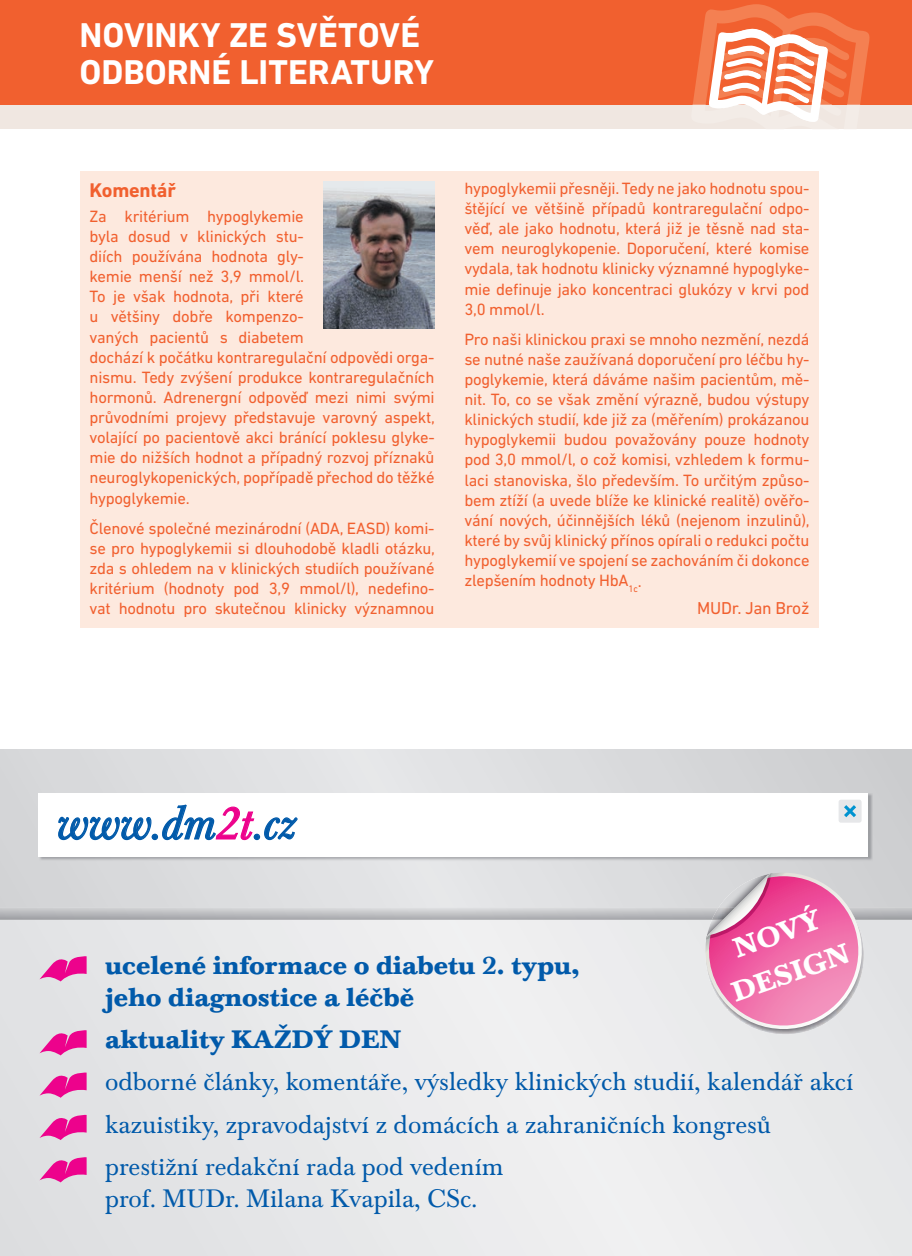
<style>
.page{position:relative;width:912px;height:1256px;background:#fff}
.page>*{position:absolute;margin:0;border:0;box-sizing:border-box;transform-origin:0 0}
.t1{font:italic 47.6px "Baskerville TOT";color:#015aaa}
.t2{font:700 35px/36.8px "DIN Next LT Pro";color:#fff}
.t3{font:700 29.05px/40.9px "Baskerville TOT";color:#fff;text-align:center}
.t4{font:26.43px/42.4px "Baskerville TOT";color:#015aaa}
.t5{font:700 26.43px/31.7px "Baskerville TOT";color:#015aaa}
.t6{font:700 20.12px "DIN Next LT Pro";letter-spacing:-.01em;color:#f1602f}
.t7{font:17.5px "DIN Next LT Pro";letter-spacing:-.015em;color:#f1602f}
.t8{font:16.62px/20.1px "DIN Next LT Pro";letter-spacing:-.015em;color:#f1602f;text-align:justify}
.s1{color:#ed028c}
</style>
<div class="page">
<div style="left:0;top:0;width:911px;height:129px;background:#f0e7e1"></div>
<div style="left:0;top:0;width:911px;height:104px;background:#f1602f"></div>
<svg style="left:689px;top:4px;width:183px;height:118px"></svg>
<div style="left:80px;top:171px;width:738px;height:457px;background:#fde9de"></div>
<img style="left:323px;top:181px;width:111px;height:147px">
<svg style="left:0;top:749px;width:911px;height:158px;background:#dadbdd"></svg>
<div style="left:0;top:920px;width:911px;height:335px;background:#e9eaeb"></div>
<svg style="left:702px;top:872px;width:167px;height:164px;background:#e594ba"></svg>
<svg style="left:39px;top:955px;width:48px;height:26px"></svg>
<svg style="left:39px;top:1029px;width:48px;height:26px"></svg>
<svg style="left:39px;top:1071px;width:48px;height:26px"></svg>
<svg style="left:39px;top:1113px;width:48px;height:27px"></svg>
<svg style="left:39px;top:1155px;width:48px;height:27px"></svg>
<img style="left:39px;top:793px;width:833px;height:68px">
<div style="left:39px;top:793px;width:828px;height:63px;background:#fff"></div>
<svg style="left:58px;top:816px;width:94px;height:24px"></svg>
<div style="left:152px;top:833px;width:6px;height:7px;border:1px solid #015aaa;border-radius:50%"></div>
<svg style="left:162px;top:804px;width:93px;height:36px"></svg>
<div style="left:253px;top:833px;width:7px;height:7px;border:1px solid #015aaa;border-radius:50%"></div>
<svg style="left:264px;top:817px;width:34px;height:23px"></svg>
<div style="left:838px;top:799px;width:23px;height:23px;background:#e6e7e9;border-radius:2px"></div>
<svg style="left:844px;top:805px;width:11px;height:12px"></svg>
<h2 class="t2" style="left:80px;top:20px;width:356px">NOVINKY ZE SVĚTOVÉ<br>ODBORNÉ LITERATURY</h2>
<p class="t6" style="left:89px;top:183px;width:88px">Komentář</p>
<p class="t8" style="left:89px;top:207px;width:347px;text-align:left">Za kritérium hypoglykemie<br>byla dosud v klinických stu-<br>diích používána hodnota gly-<br>kemie menší než 3,9 mmol/l.<br>To je však hodnota, při které<br>u většiny dobře kompenzo-<br>vaných pacientů s diabetem<br>dochází k počátku kontraregulační odpovědi orga&shy;nismu. Tedy zvýšení produkce kontraregulačních hormonů. Adrenergní odpověď mezi nimi svými průvodními projevy představuje varovný aspekt, volající po pacientově akci bránící poklesu glyke&shy;mie do nižších hodnot a případný rozvoj příznaků neuroglykopenických, popřípadě přechod do těžké hypoglykemie.</p>
<p class="t8" style="left:89px;top:519px;width:347px">Členové společné mezinárodní (ADA, EASD) komi&shy;se pro hypoglykemii si dlouhodobě kladli otázku, zda s ohledem na v klinických studiích používané kritérium (hodnoty pod 3,9 mmol/l), nedefino&shy;vat hodnotu pro skutečnou klinicky významnou</p>
<p class="t8" style="left:464px;top:179px;width:346px">hypoglykemii přesněji. Tedy ne jako hodnotu spou&shy;štějící ve většině případů kontraregulační odpo&shy;věď, ale jako hodnotu, která již je těsně nad sta&shy;vem neuroglykopenie. Doporučení, které komise vydala, tak hodnotu klinicky významné hypoglyke&shy;mie definuje jako koncentraci glukózy v krvi pod 3,0 mmol/l.</p>
<p class="t8" style="left:464px;top:330px;width:347px">Pro naši klinickou praxi se mnoho nezmění, nezdá se nutné naše zaužívaná doporučení pro léčbu hy&shy;poglykemie, která dáváme našim pacientům, mě&shy;nit. To, co se však změní výrazně, budou výstupy klinických studií, kde již za (měřením) prokázanou hypoglykemii budou považovány pouze hodnoty pod 3,0 mmol/l, o což komisi, vzhledem k formu&shy;laci stanoviska, šlo především. To určitým způso&shy;bem ztíží (a uvede blíže ke klinické realitě) ověřo&shy;vání nových, účinnějších léků (nejenom inzulinů), které by svůj klinický přínos opírali o redukci počtu hypoglykemií ve spojení se zachováním či dokonce zlepšením hodnoty HbA<sub>1c</sub>.</p>
<p class="t7" style="left:697px;top:602px;width:114px">MUDr. Jan Brož</p>
<h1 class="t1" style="left:56px;top:794px;width:241px">www.dm<span class="s1">2t</span>.cz</h1>
<h3 class="t3" style="left:713px;top:937px;width:125px;rotate:-19deg">NOVÝ<br>DESIGN</h3>
<h3 class="t5" style="left:105px;top:952px;width:476px">ucelené informace o diabetu 2. typu, jeho diagnostice a léčbě</h3>
<h3 class="t5" style="left:105px;top:1026px;width:298px">aktuality KAŽDÝ DEN</h3>
<h3 class="t4" style="left:105px;top:1063px;width:749px">odborné články, komentáře, výsledky klinických studií, kalendář akcí kazuistiky, zpravodajství z domácích a zahraničních kongresů prestižní redakční rada pod vedením</h3>
<h3 class="t4" style="left:105px;top:1179px;width:373px">prof. MUDr. Milana Kvapila, CSc.</h3>
</div>
